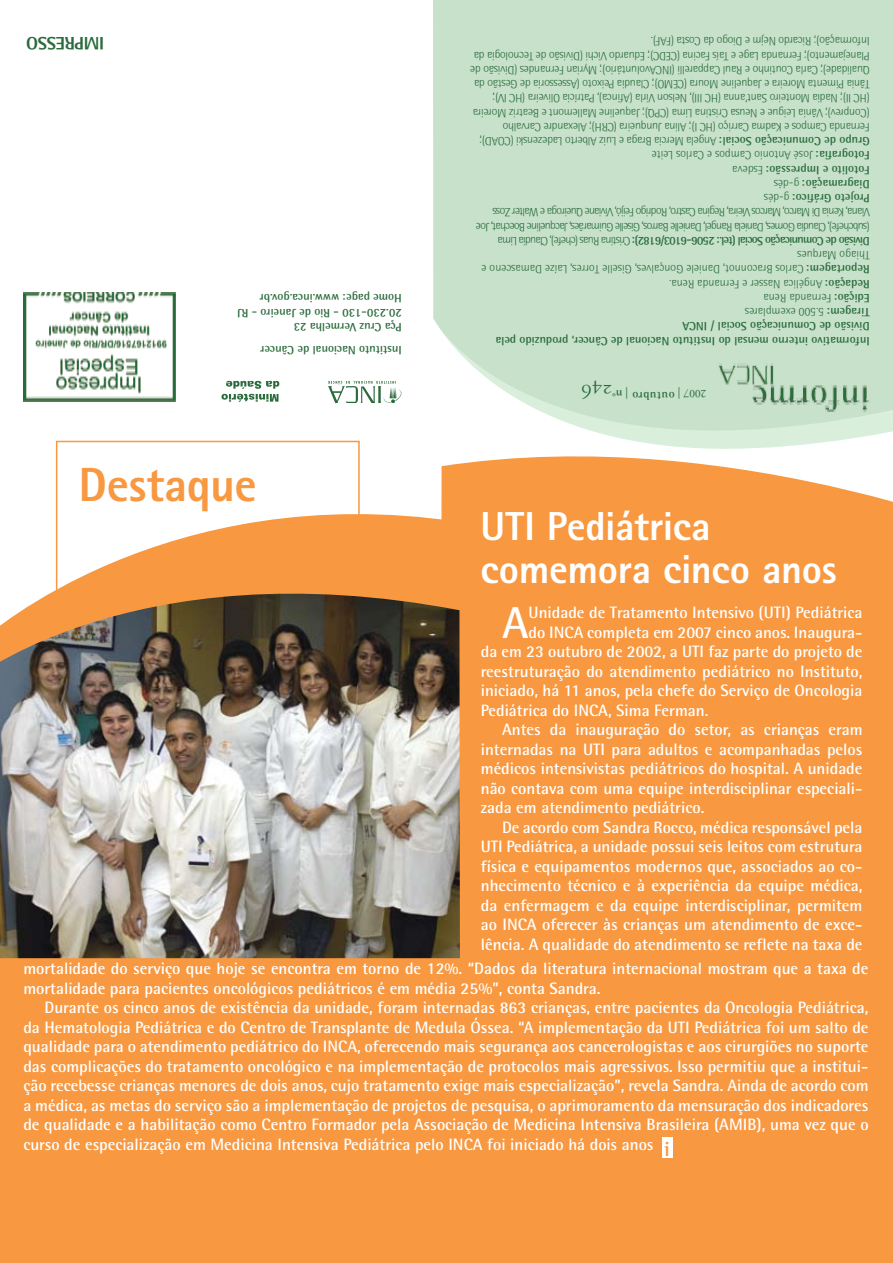
<style>
.page{position:relative;width:893px;height:1263px;background:#fff}
.page>*{position:absolute;margin:0;border:0;box-sizing:border-box;transform-origin:0 0}
.t1{font:800 48px "Rotis Sans Serif";letter-spacing:-.005em;color:#f89840}
.t2{font:700 44.7px "Rotis Semi Sans";color:#fff}
.t3{font:800 40.5px/43.5px "Rotis Sans Serif";letter-spacing:-.01em;color:#fff}
.t4{font:700 21px "Rotis Semi Serif";color:#f89840}
.t5{font:20.85px "Garamond Three SC";color:#2a6b3b}
.t6{font:800 18px "Rotis Semi Sans";letter-spacing:-.02em;color:#2a6b3b}
.t7{font:700 16.5px/19.5px "Rotis Semi Sans";color:#fff}
.t8{font:300 12px/14.2px "Rotis Semi Sans";letter-spacing:-.02em;color:#2a6b3b}
.t9{font:700 12px/23px "Rotis Semi Sans";color:#2a6b3b}
.t10{font:700 11.55px "Rotis Semi Serif";letter-spacing:.05em;color:#2a6b3b}
.t11{font:11.55px "Adobe Garamond Pro";color:#2a6b3b}
.s1{font-weight:700}
.s2{font-family:"Adobe Garamond Pro";font-weight:400}
</style>
<div class="page">
<svg style="left:433px;top:0;width:460px;height:420px;background:#c9e2cd"></svg>
<svg style="left:0;top:478px;width:440px;height:785px;background:#f8a75c"></svg>
<div style="left:440px;top:420px;width:453px;height:843px;background:#f89840"></div>
<div style="left:662px;top:1137px;width:10px;height:21px;background:#fff"></div>
<img style="left:715px;top:364px;width:157px;height:52px">
<svg style="left:328px;top:381px;width:74px;height:22px"></svg>
<svg style="left:221px;top:381px;width:58px;height:21px"></svg>
<img style="left:24px;top:292px;width:151px;height:110px">
<img style="left:0;top:593px;width:460px;height:365px">
<p class="t6" style="left:104px;top:55px;width:79px;rotate:-180deg">IMPRESSO</p>
<p class="t9" style="left:402px;top:320px;width:166px;line-height:14.4px;rotate:-180deg">20.230-130 - Rio de Janeiro - RJ<br>Home page: www.inca.gov.br</p>
<p class="t9" style="left:402px;top:362px;width:143px;rotate:-180deg">Instituto Nacional de Câncer<br>Pça Cruz Vermelha 23</p>
<h1 class="t1" style="left:79px;top:454px;width:180px">Destaque</h1>
<p class="t8" style="left:870px;top:348px;width:401px;rotate:-180deg"><span class="s1">Informativo interno mensal do Instituto Nacional de Câncer, produzido pela Divisão de Comunicação Social / INCA<br>Tiragem:</span> 5.500 exemplares<br><span class="s1">Edição:</span> Fernanda Rena<br><span class="s1">Redação:</span> Angélica Nasser e Fernanda Rena.<br><span class="s1">Reportagem:</span> Carlos Braconnot, Daniele Gonçalves, Giselle Torres, Laíze Damasceno e Thiago Marques<br><span class="s1">Divisão de Comunicação Social (tel.: 2506-6103/6182):</span> Cristina Ruas (chefe), Claudia Lima (subchefe), Claudia Gomes, Daniela Rangel, Danielle Barros, Giselle Guimarães, Jacqueline Boechat, Joe Viana, Kenia Di Marco, Marcos Vieira, Regina Castro, Rodrigo Feijó, Viviane Queiroga e Walter Zoss <span class="s1">Projeto Gráfico:</span> g-dés<br><span class="s1">Diagramação:</span> g-dés<br><span class="s1">Fotolito e Impressão:</span> Esdeva<br><span class="s1">Fotografia:</span> José Antonio Campos e Carlos Leite<br><span class="s1">Grupo de Comunicação Social:</span> Angela Mercia Braga e Luiz Alberto Ladezenski (COAD); Fernanda Campos e Kadma Carriço (HC I); Alina Junqueira (CRH); Alexandre Carvalho (Conprev); Vânia Leigue e Neusa Cristina Lima (CPQ); Jaqueline Mallemont e Beatriz Moreira (HC II); Nadia Monteiro Sant’anna (HC III), Nelson Virla (Afinca), Patrícia Oliveira (HC IV); Tânia Pimenta Moreira e Jaqueline Moura (CEMO); Claudia Peixoto (Assessoria de Gestão da Qualidade); Carla Coutinho e Raul Capparelli (INCAvoluntário); Myrian Fernandes (Divisão de Planejamento); Fernanda Lage e Taís Facina (CEDC); Eduardo Vichi (Divisão de Tecnologia da Informação); Ricardo Nejm e Diogo da Costa (FAF).</p>
<p class="t5" style="left:612px;top:403px;width:33px;rotate:-180deg">246</p>
<p class="t10" style="left:628px;top:401px;width:17px;rotate:-180deg"><span class="s2">|</span>nº</p>
<p class="t10" style="left:675px;top:403px;width:44px;rotate:-180deg">outubro</p>
<p class="t11" style="left:707px;top:401px;width:30px;rotate:-180deg">2007 |</p>
<h3 class="t3" style="left:480px;top:504px;width:358px">UTI Pediátrica comemora cinco anos</h3>
<h2 class="t2" style="left:502px;top:595px;width:28px">A</h2>
<p class="t7" style="left:529px;top:603px;width:335px">Unidade de Tratamento Intensivo (UTI) Pediátrica</p>
<p class="t7" style="left:529px;top:622px;width:335px">do INCA completa em 2007 cinco anos. Inaugura-</p>
<p class="t7" style="left:481px;top:642px;width:383px">da em 23 outubro de 2002, a UTI faz parte do projeto de</p>
<p class="t7" style="left:481px;top:661px;width:383px">reestruturação do atendimento pediátrico no Instituto,</p>
<p class="t7" style="left:481px;top:681px;width:383px">iniciado, há 11 anos, pela chefe do Serviço de Oncologia</p>
<p class="t7" style="left:481px;top:700px;width:229px">Pediátrica do INCA, Sima Ferman.</p>
<p class="t7" style="left:502px;top:720px;width:362px">Antes da inauguração do setor, as crianças eram</p>
<p class="t7" style="left:481px;top:739px;width:383px">internadas na UTI para adultos e acompanhadas pelos</p>
<p class="t7" style="left:481px;top:759px;width:383px">médicos intensivistas pediátricos do hospital. A unidade</p>
<p class="t7" style="left:481px;top:778px;width:383px">não contava com uma equipe interdisciplinar especiali-</p>
<p class="t7" style="left:481px;top:798px;width:225px">zada em atendimento pediátrico.</p>
<p class="t7" style="left:502px;top:817px;width:362px">De acordo com Sandra Rocco, médica responsável pela</p>
<p class="t7" style="left:481px;top:837px;width:383px">UTI Pediátrica, a unidade possui seis leitos com estrutura</p>
<p class="t7" style="left:481px;top:856px;width:383px">física e equipamentos modernos que, associados ao co-</p>
<p class="t7" style="left:481px;top:876px;width:383px">nhecimento técnico e à experiência da equipe médica,</p>
<p class="t7" style="left:481px;top:895px;width:383px">da enfermagem e da equipe interdisciplinar, permitem</p>
<p class="t7" style="left:481px;top:915px;width:383px">ao INCA oferecer às crianças um atendimento de exce-</p>
<p class="t7" style="left:481px;top:934px;width:383px">lência. A qualidade do atendimento se reflete na taxa de</p>
<p class="t7" style="left:23px;top:959px;width:847px">mortalidade do serviço que hoje se encontra em torno de 12%. “Dados da literatura internacional mostram que a taxa de mortalidade para pacientes oncológicos pediátricos é em média 25%”, conta Sandra.</p>
<p class="t7" style="left:23px;top:998px;width:847px;text-align:justify;text-indent:21px">Durante os cinco anos de existência da unidade, foram internadas 863 crianças, entre pacientes da Oncologia Pediátrica, da Hematologia Pediátrica e do Centro de Transplante de Medula Óssea. “A implementação da UTI Pediátrica foi um salto de qualidade para o atendimento pediátrico do INCA, oferecendo mais segurança aos cancerologistas e aos cirurgiões no suporte das complicações do tratamento oncológico e na implementação de protocolos mais agressivos. Isso permitiu que a institui&shy;ção recebesse crianças menores de dois anos, cujo tratamento exige mais especialização”, revela Sandra. Ainda de acordo com a médica, as metas do serviço são a implementação de projetos de pesquisa, o aprimoramento da mensuração dos indicadores de qualidade e a habilitação como Centro Formador pela Associação de Medicina Intensiva Brasileira (AMIB), uma vez que o curso de especialização em Medicina Intensiva Pediátrica pelo INCA foi iniciado há dois anos</p>
<p class="t4" style="left:664px;top:1136px;width:7px">i</p>
</div>
